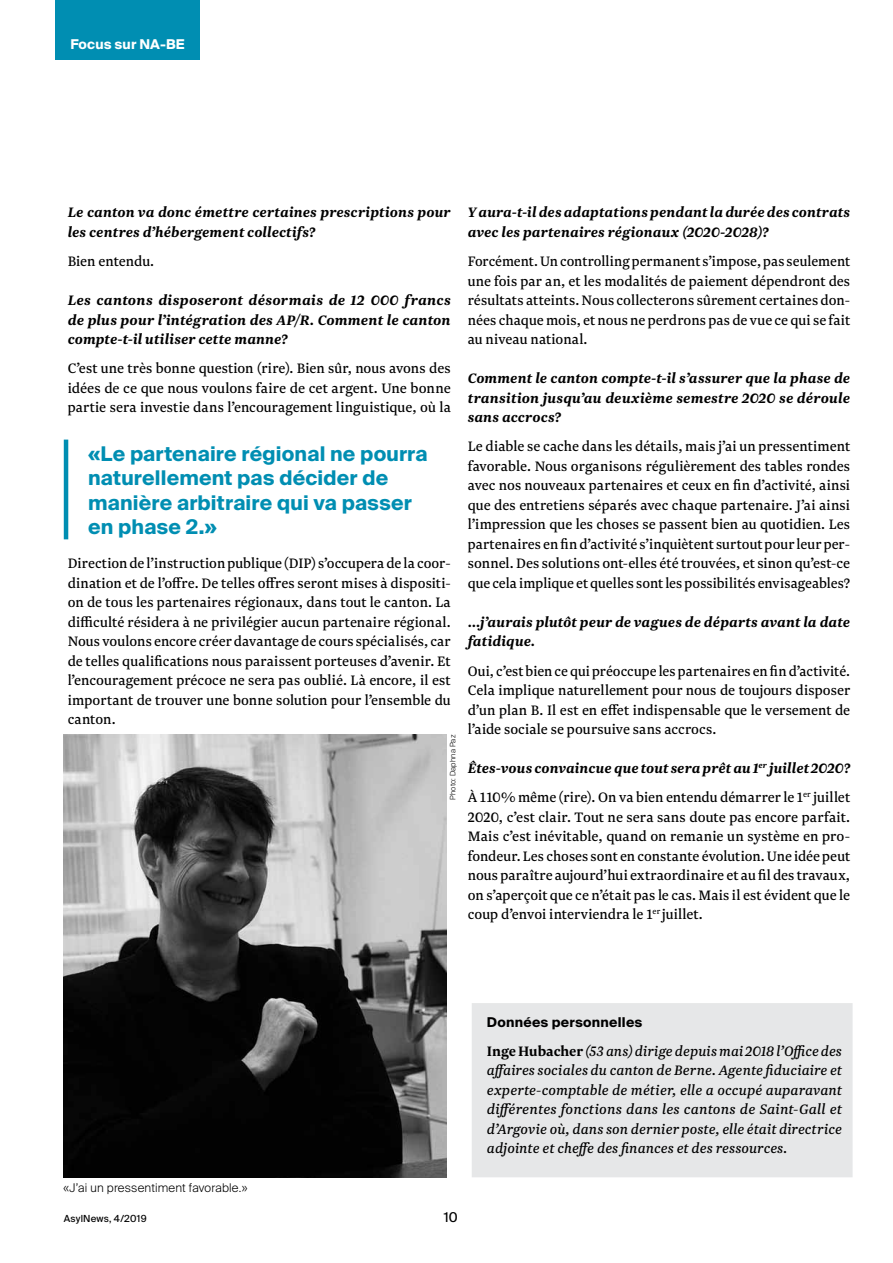
<style>
.page{position:relative;width:893px;height:1263px;background:#fff}
.page>*{position:absolute;margin:0;border:0;box-sizing:border-box;transform-origin:0 0}
.t1{font:700 20.25px/24.5px "Suisse Intl";letter-spacing:.01em;color:#008eb2}
.t2{font:16.05px/19.5px "Newzald";letter-spacing:.005em;color:#000;text-align:justify}
.t3{font:italic 700 16.05px/19.5px "Newzald";letter-spacing:.005em;color:#000}
.t4{font:italic 16.05px/19.5px "Newzald";letter-spacing:.005em;color:#000;text-align:justify}
.t5{font:700 13.5px "Suisse Intl";letter-spacing:.02em;color:#000}
.t6{font:700 13.5px "Suisse Intl";letter-spacing:.01em;color:#fff}
.t7{font:13.5px "Suisse Intl";color:#000}
.t8{font:300 12px "Suisse Intl";letter-spacing:.015em;color:#000}
.t9{font:9.75px "Suisse Intl";letter-spacing:.02em;color:#000}
.t10{font:300 7.5px "Suisse Intl";letter-spacing:.03em;color:#000}
.s1{font-weight:400;font-style:normal}
.s2{font-weight:700;font-style:normal}
</style>
<div class="page">
<div style="left:472px;top:1003px;width:381px;height:174px;background:#e6e7e8"></div>
<div style="left:55px;top:0;width:145px;height:60px;background:#008eb2"></div>
<img style="left:64px;top:734px;width:382px;height:444px">
<hr style="left:64px;top:440px;width:4px;height:99px;background:#008eb2">
<p class="t6" style="left:70px;top:36px;width:116px">Focus sur NA-BE</p>
<p class="t3" style="left:68px;top:202px;width:384px">Le canton va donc émettre certaines prescriptions pour les centres d’hébergement collectifs?</p>
<p class="t2" style="left:68px;top:251px;width:88px">Bien entendu.</p>
<p class="t3" style="left:68px;top:290px;width:385px;text-align:justify">Les cantons disposeront désormais de 12 000 francs de plus pour l’intégration des AP/R. Comment le canton compte-t-il utiliser cette manne?</p>
<p class="t2" style="left:68px;top:358px;width:385px">C’est une très bonne question (rire). Bien sûr, nous avons des idées de ce que nous voulons faire de cet argent. Une bonne partie sera investie dans l’encouragement linguistique, où la</p>
<p class="t1" style="left:88px;top:442px;width:341px">«Le partenaire régional ne pourra naturellement pas décider de manière arbitraire qui va passer en phase 2.»</p>
<p class="t2" style="left:68px;top:553px;width:385px">Direction de l’instruction publique (DIP) s’occupera de la coor&shy;dination et de l’offre. De telles offres seront mises à dispositi&shy;on de tous les partenaires régionaux, dans tout le canton. La difficulté résidera à ne privilégier aucun partenaire régional.<br>Nous voulons encore créer davantage de cours spécialisés, car de telles qualifications nous paraissent porteuses d’avenir. Et l’encouragement précoce ne sera pas oublié. Là encore, il est important de trouver une bonne solution pour l’ensemble du canton.</p>
<p class="t10" style="left:448px;top:800px;width:67px;rotate:-90deg">Photo: Daphna Paz</p>
<p class="t3" style="left:468px;top:202px;width:384px">Y aura-t-il des adaptations pendant la durée des contrats avec les partenaires régionaux (2020-2028)?</p>
<p class="t2" style="left:468px;top:251px;width:384px">Forcément. Un controlling permanent s’impose, pas seulement une fois par an, et les modalités de paiement dépendront des résultats atteints. Nous collecterons sûrement certaines don&shy;nées chaque mois, et nous ne perdrons pas de vue ce qui se fait au niveau national.</p>
<p class="t3" style="left:468px;top:368px;width:384px;text-align:justify">Comment le canton compte-t-il s’assurer que la phase de transition jusqu’au deuxième semestre 2020 se déroule sans accrocs?</p>
<p class="t2" style="left:468px;top:436px;width:384px">Le diable se cache dans les détails, mais j’ai un pressentiment favorable. Nous organisons régulièrement des tables rondes avec nos nouveaux partenaires et ceux en fin d’activité, ainsi que des entretiens séparés avec chaque partenaire. J’ai ainsi l’impression que les choses se passent bien au quotidien. Les partenaires en fin d’activité s’inquiètent surtout pour leur per&shy;sonnel. Des solutions ont-elles été trouvées, et sinon qu’est-ce que cela implique et quelles sont les possibilités envisageables?</p>
<p class="t3" style="left:468px;top:612px;width:384px">…j’aurais plutôt peur de vagues de départs avant la date fatidique.</p>
<p class="t2" style="left:468px;top:661px;width:384px">Oui, c’est bien ce qui préoccupe les partenaires en fin d’activité.<br>Cela implique naturellement pour nous de toujours disposer d’un plan B. Il est en effet indispensable que le versement de l’aide sociale se poursuive sans accrocs.</p>
<p class="t3" style="left:468px;top:753px;width:384px;line-height:29.2px">Êtes-vous convaincue que tout sera prêt au 1<sup>er</sup> juillet 2020?<br><span class="s1">À 110% même (rire). On va bien entendu démarrer le 1</span><sup>er</sup> <span class="s1">juillet</span></p>
<p class="t2" style="left:468px;top:807px;width:384px">2020, c’est clair. Tout ne sera sans doute pas encore parfait.<br>Mais c’est inévitable, quand on remanie un système en pro&shy;fondeur. Les choses sont en constante évolution. Une idée peut nous paraître aujourd’hui extraordinaire et au fil des travaux, on s’aperçoit que ce n’était pas le cas. Mais il est évident que le coup d’envoi interviendra le 1<sup>er</sup> juillet.</p>
<p class="t8" style="left:63px;top:1181px;width:185px">«J’ai un pressentiment favorable.»</p>
<p class="t9" style="left:64px;top:1212px;width:84px">AsylNews, 4/2019</p>
<p class="t7" style="left:444px;top:1209px;width:15px">10</p>
<p class="t5" style="left:487px;top:1014px;width:157px">Données personnelles</p>
<p class="t4" style="left:487px;top:1041px;width:357px"><span class="s2">Inge Hubacher</span> (53 ans) dirige depuis mai 2018 l’Office des affaires sociales du canton de Berne. Agente fiduciaire et experte-comptable de métier, elle a occupé auparavant différentes fonctions dans les cantons de Saint-Gall et d’Argovie où, dans son dernier poste, elle était directrice adjointe et cheffe des finances et des ressources.</p>
</div>
